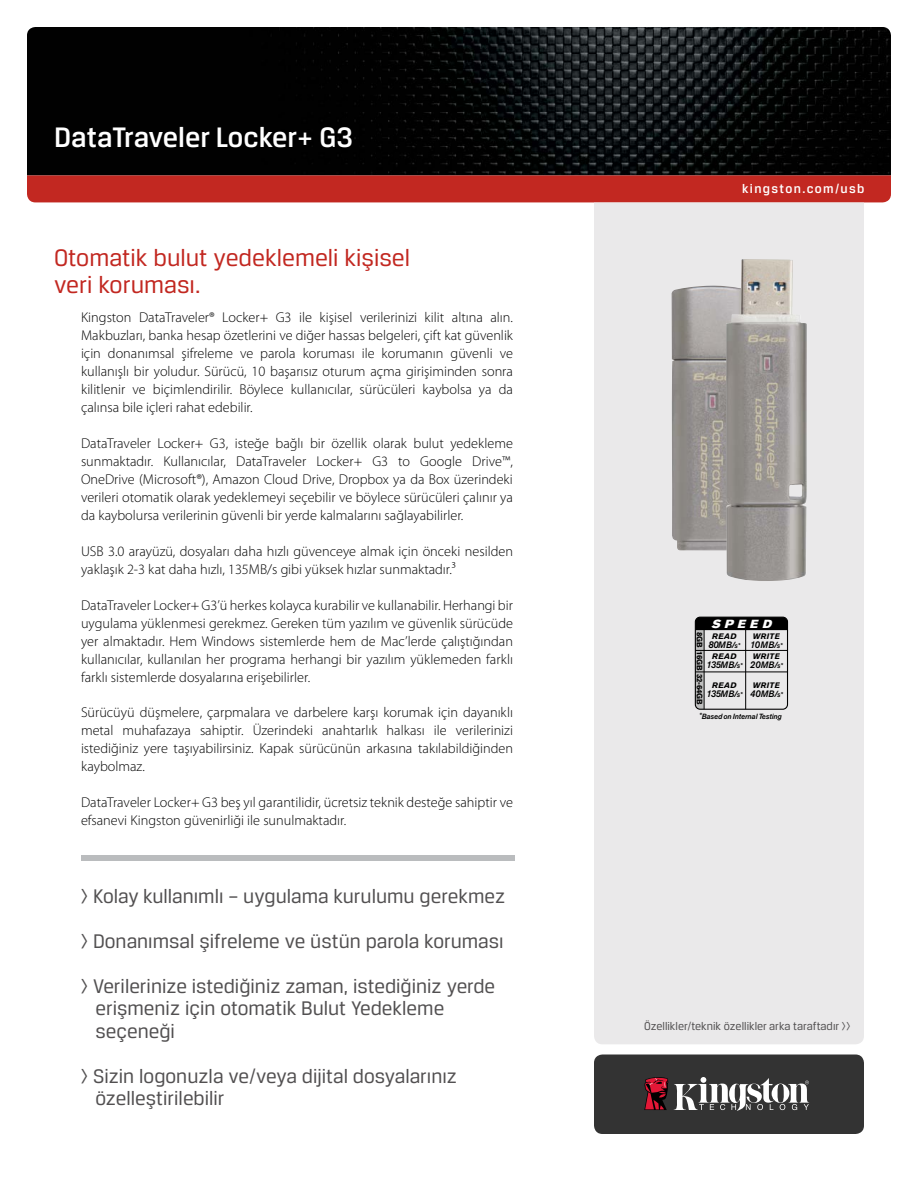
<style>
.page{position:relative;width:918px;height:1188px;background:#fff}
.page>*{position:absolute;margin:0;border:0;box-sizing:border-box;transform-origin:0 0}
.t1{font:500 30px "Breuer Text";color:#fff}
.t2{font:25.5px/27px "Breuer Text";color:#c22821}
.t3{font:21px/45px "Breuer Text";color:#525051}
.t4{font:300 14.25px/18px "Myriad Pro";color:#000;text-align:justify}
.t5{font:500 13.5px "Breuer Text";letter-spacing:.1em;color:#fff}
.t6{font:12px "Breuer Text";color:#525051}
.t7{font:italic 11.7px "Akzidenz Grotesk BE Super";color:#fff;scale:1.04 1}
.t8{font:italic 500 9.75px "Akzidenz Grotesk BE";letter-spacing:-.05em;color:#000;scale:.95 1}
.t9{font:italic 700 7.95px "Akzidenz Grotesk BE";letter-spacing:.045em;color:#000}
.t10{font:italic 700 7.95px "Akzidenz Grotesk BE";letter-spacing:.045em;color:#000;scale:1.05 1}
.t11{font:700 7.8px "Akzidenz Grotesk BE";letter-spacing:-.025em;color:#000}
.t12{font:italic 500 7.5px "Akzidenz Grotesk BE";letter-spacing:-.01em;color:#000}
.s1{font-size:9.15px}
.s2{font-size:8.85px}
.s3{font-size:7.2px}
</style>
<div class="page">
<img style="left:27px;top:27px;width:864px;height:148px">
<div style="left:27px;top:175px;width:864px;height:27px;background:#c22821"></div>
<div style="left:594px;top:202px;width:270px;height:842px;background:#eae9ea"></div>
<div style="left:594px;top:1054px;width:270px;height:80px;background:#333;border-radius:9px"></div>
<svg style="left:674px;top:1077px;width:135px;height:34px"></svg>
<svg style="left:644px;top:1077px;width:24px;height:33px"></svg>
<img style="left:671px;top:286px;width:55px;height:265px">
<img style="left:726px;top:259px;width:81px;height:322px">
<svg style="left:695px;top:617px;width:93px;height:92px;background:#bcbcbc"></svg>
<hr style="left:745px;top:629px;width:1px;height:80px;background:#000">
<hr style="left:704px;top:629px;width:1px;height:80px;background:#000">
<hr style="left:695px;top:650px;width:93px;height:1px;background:#000">
<hr style="left:695px;top:671px;width:93px;height:1px;background:#000">
<div style="left:82px;top:855px;width:433px;height:6px;background:#babcbe"></div>
<h1 class="t1" style="left:54px;top:121px;width:301px">DataTraveler Locker+ G3</h1>
<h2 class="t2" style="left:54px;top:244px;width:358px">Otomatik bulut yedeklemeli kişisel veri koruması.</h2>
<p class="t4" style="left:81px;top:308px;width:434px">Kingston DataTraveler® Locker+ G3 ile kişisel verilerinizi kilit altına alın.<br>Makbuzları, banka hesap özetlerini ve diğer hassas belgeleri, çift kat güvenlik için donanımsal şifreleme ve parola koruması ile korumanın güvenli ve kullanışlı bir yoludur. Sürücü, 10 başarısız oturum açma girişiminden sonra kilitlenir ve biçimlendirilir. Böylece kullanıcılar, sürücüleri kaybolsa ya da çalınsa bile içleri rahat edebilir.</p>
<p class="t4" style="left:81px;top:434px;width:434px">DataTraveler Locker+ G3, isteğe bağlı bir özellik olarak bulut yedekleme sunmaktadır. Kullanıcılar, DataTraveler Locker+ G3 to Google Drive™, OneDrive (Microsoft®), Amazon Cloud Drive, Dropbox ya da Box üzerindeki verileri otomatik olarak yedeklemeyi seçebilir ve böylece sürücüleri çalınır ya da kaybolursa verilerinin güvenli bir yerde kalmalarını sağlayabilirler.</p>
<p class="t4" style="left:81px;top:542px;width:434px">USB 3.0 arayüzü, dosyaları daha hızlı güvenceye almak için önceki nesilden yaklaşık 2-3 kat daha hızlı, 135MB/s gibi yüksek hızlar sunmaktadır.³</p>
<p class="t4" style="left:81px;top:596px;width:434px">DataTraveler Locker+ G3’ü herkes kolayca kurabilir ve kullanabilir. Herhangi bir uygulama yüklenmesi gerekmez. Gereken tüm yazılım ve güvenlik sürücüde yer almaktadır. Hem Windows sistemlerde hem de Mac’lerde çalıştığından kullanıcılar, kullanılan her programa herhangi bir yazılım yüklemeden farklı farklı sistemlerde dosyalarına erişebilirler.</p>
<p class="t4" style="left:81px;top:704px;width:434px">Sürücüyü düşmelere, çarpmalara ve darbelere karşı korumak için dayanıklı metal muhafazaya sahiptir. Üzerindeki anahtarlık halkası ile verilerinizi istediğiniz yere taşıyabilirsiniz. Kapak sürücünün arkasına takılabildiğinden kaybolmaz.</p>
<p class="t4" style="left:81px;top:794px;width:433px">DataTraveler Locker+ G3 beş yıl garantilidir, ücretsiz teknik desteğe sahiptir ve efsanevi Kingston güvenirliği ile sunulmaktadır.</p>
<h3 class="t3" style="left:80px;top:873px;width:426px;text-align:justify">&gt; Kolay kullanımlı – uygulama kurulumu gerekmez &gt; Donanımsal şifreleme ve üstün parola koruması &gt; Verilerinize istediğiniz zaman, istediğiniz yerde</h3>
<h3 class="t3" style="left:95px;top:997px;width:350px;line-height:22.5px">erişmeniz için otomatik Bulut Yedekleme seçeneği</h3>
<h3 class="t3" style="left:95px;top:1064px;width:363px;line-height:22.5px;text-indent:-15px">&gt; Sizin logonuzla ve/veya dijital dosyalarınız özelleştirilebilir</h3>
<p class="t5" style="left:742px;top:181px;width:124px">kingston.com/usb</p>
<p class="t7" style="left:711px;top:617px;width:63px">SPEED</p>
<p class="t10" style="left:712px;top:652px;width:25px">READ</p>
<p class="t8" style="left:706px;top:659px;width:40px">135<span class="s1">MB</span><span class="s2">/</span><span class="s3">s*</span></p>
<p class="t11" style="left:704px;top:632px;width:74px;rotate:90deg">8GB 16GB 32-64GB</p>
<p class="t10" style="left:712px;top:631px;width:25px">READ</p>
<p class="t8" style="left:709px;top:639px;width:35px">80<span class="s1">MB</span><span class="s2">/</span><span class="s3">s*</span></p>
<p class="t9" style="left:753px;top:631px;width:29px">WRITE</p>
<p class="t8" style="left:750px;top:639px;width:36px">10<span class="s1">MB</span><span class="s2">/</span><span class="s3">s*</span></p>
<p class="t9" style="left:753px;top:652px;width:29px">WRITE</p>
<p class="t8" style="left:750px;top:659px;width:36px">20<span class="s1">MB</span><span class="s2">/</span><span class="s3">s*</span></p>
<p class="t10" style="left:712px;top:680px;width:25px">READ</p>
<p class="t8" style="left:706px;top:688px;width:40px">135<span class="s1">MB</span><span class="s2">/</span><span class="s3">s*</span></p>
<p class="t9" style="left:753px;top:680px;width:29px">WRITE</p>
<p class="t8" style="left:750px;top:688px;width:36px">40<span class="s1">MB</span><span class="s2">/</span><span class="s3">s*</span></p>
<p class="t12" style="left:699px;top:712px;width:84px">*Based on Internal Testing</p>
<p class="t6" style="left:644px;top:1020px;width:208px">Özellikler/teknik özellikler arka taraftadır &gt;&gt;</p>
</div>
